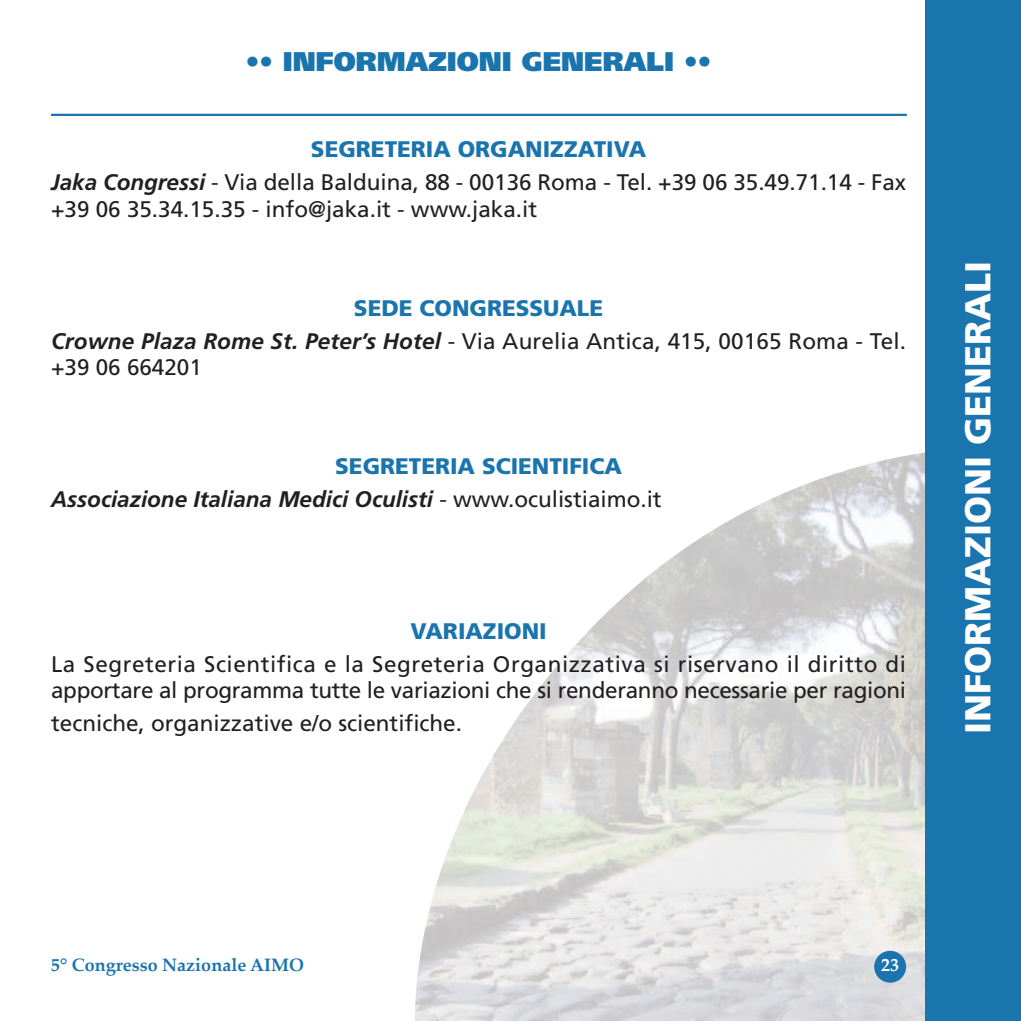
<style>
.page{position:relative;width:1021px;height:1021px;background:#fff}
.page>*{position:absolute;margin:0;border:0;box-sizing:border-box;transform-origin:0 0}
.t1{font:900 36px "Frutiger";color:#fff}
.t2{font:900 27px "Frutiger";color:#1a74ae}
.t3{font:22.5px/32.9px "Frutiger";color:#231f20;text-align:center}
.t4{font:italic 700 22.5px/32.9px "Frutiger";color:#231f20}
.t5{font:900 22.5px "Frutiger";color:#1a74ae}
.t6{font:700 18px "Palatino Linotype";color:#1a74ae}
.t7{font:700 18px "Palatino Linotype";color:#fff}
.s1{font-weight:900;color:#1a74ae}
.s2{font-weight:700;font-style:italic}
.s3{font-weight:900;font-style:normal;color:#1a74ae}
.s4{font-weight:400;font-style:normal}
</style>
<div class="page">
<img style="left:415px;top:452px;width:510px;height:568px">
<div style="left:874px;top:950px;width:32px;height:32px;background:#1a74ae;border-radius:50%"></div>
<div style="left:925px;top:0;width:95px;height:1020px;background:#1a74ae"></div>
<hr style="left:51px;top:114px;width:855px;height:2px;background:#1a74ae">
<p class="t2" style="left:246px;top:51px;width:467px">•• INFORMAZIONI GENERALI ••</p>
<p class="t3" style="left:51px;top:135px;width:856px"><span class="s1">SEGRETERIA ORGANIZZATIVA<br></span><span class="s2">Jaka Congressi</span> - Via della Balduina, 88 - 00136 Roma - Tel. +39 06 35.49.71.14 - Fax</p>
<p class="t3" style="left:51px;top:194px;width:487px">+39 06 35.34.15.35 - info@jaka.it - www.jaka.it</p>
<p class="t3" style="left:51px;top:293px;width:856px"><span class="s1">SEDE CONGRESSUALE<br></span><span class="s2">Crowne Plaza Rome St. Peter’s Hotel</span> - Via Aurelia Antica, 415, 00165 Roma - Tel.</p>
<p class="t3" style="left:51px;top:352px;width:152px">+39 06 664201</p>
<p class="t4" style="left:51px;top:451px;width:612px;text-indent:284px"><span class="s3">SEGRETERIA SCIENTIFICA<br></span>Associazione Italiana Medici Oculisti <span class="s4">- www.oculistiaimo.it</span></p>
<p class="t5" style="left:410px;top:621px;width:138px">VARIAZIONI</p>
<p class="t3" style="left:51px;top:652px;width:856px;line-height:26.6px;text-align:left">La Segreteria Scientifica e la Segreteria Organizzativa si riservano il diritto di apportare al programma tutte le variazioni che si renderanno necessarie per ragioni</p>
<p class="t3" style="left:51px;top:708px;width:412px">tecniche, organizzative e/o scientifiche.</p>
<h1 class="t1" style="left:963px;top:734px;width:474px;rotate:-90deg">INFORMAZIONI GENERALI</h1>
<p class="t6" style="left:51px;top:951px;width:255px">5° Congresso Nazionale AIMO</p>
<p class="t7" style="left:881px;top:951px;width:19px">23</p>
</div>
